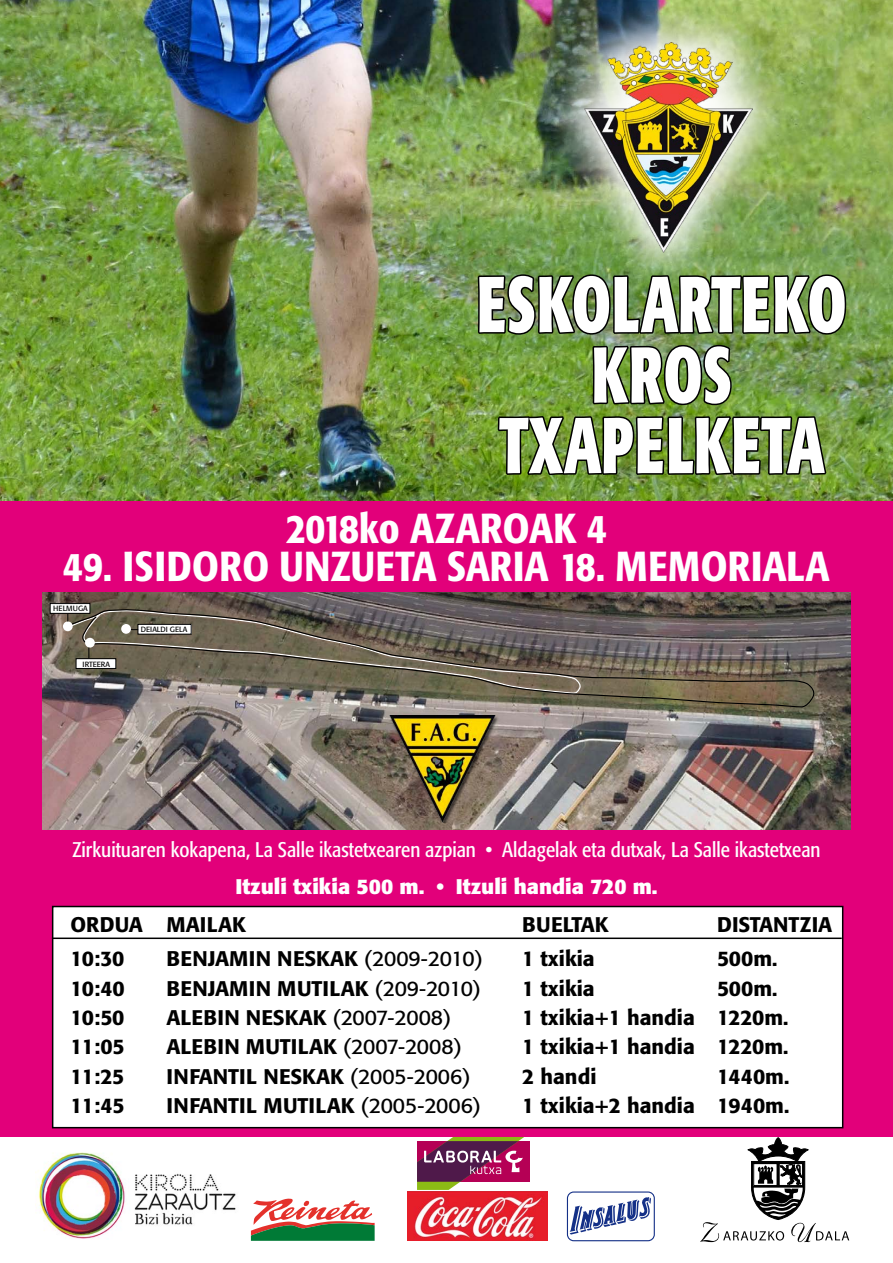
<style>
.page{position:relative;width:893px;height:1263px;background:#fff}
.page>*{position:absolute;margin:0;border:0;box-sizing:border-box;transform-origin:0 0}
.t1{font:700 condensed 78px/70.5px "Formata";letter-spacing:.01em;color:#fff;text-align:center;scale:.77 1}
.t2{font:500 condensed 41.4px "Formata";letter-spacing:.01em;color:#fff}
.t3{font:500 21px "Formata";color:#000}
.t4{font:condensed 21px "Formata";color:#fff}
.t5{font:700 21px "Formata";color:#fff}
.t6{font:500 21px "Formata";letter-spacing:.02em;color:#000}
.t7{font:21px "Formata";letter-spacing:-.01em;color:#000}
.t8{font:7.5px "Formata";color:#000}
.s1{font-weight:400}
</style>
<div class="page">
<img style="left:0;top:0;width:893px;height:502px">
<div style="left:0;top:502px;width:893px;height:635px;background:#e2007a"></div>
<div style="left:53px;top:906px;width:790px;height:222px;background:#fff"></div>
<div style="left:52px;top:906px;width:791px;height:222px;border:2px solid #000"></div>
<img style="left:43px;top:593px;width:808px;height:236px">
<div style="left:50px;top:603px;width:40px;height:10px;background:#fff"></div>
<div style="left:50px;top:603px;width:40px;height:11px;border:1px solid #000"></div>
<img style="left:67px;top:608px;width:748px;height:100px">
<div style="left:63px;top:621px;width:10px;height:10px;background:#fff;border-radius:50%"></div>
<svg style="left:67px;top:610px;width:514px;height:84px;background:#6f685c"></svg>
<img style="left:389px;top:715px;width:115px;height:108px">
<svg style="left:251px;top:1198px;width:124px;height:43px"></svg>
<img style="left:407px;top:1191px;width:141px;height:50px">
<hr style="left:52px;top:937px;width:790px;height:2px;background:#000">
<img style="left:538px;top:0;width:261px;height:264px">
<img style="left:584px;top:43px;width:169px;height:210px">
<svg style="left:700px;top:1137px;width:149px;height:105px"></svg>
<svg style="left:567px;top:1191px;width:88px;height:50px"></svg>
<img style="left:39px;top:1152px;width:197px;height:87px">
<img style="left:476px;top:264px;width:372px;height:213px">
<div style="left:417px;top:1141px;width:113px;height:41px;background:#b50055"></div>
<svg style="left:417px;top:1137px;width:107px;height:53px"></svg>
<h1 class="t1" style="left:477px;top:269px;width:481px">ESKOLARTEKO<br>KROS<br>TXAPELKETA</h1>
<h2 class="t2" style="left:286px;top:503px;width:323px">2018ko AZAROAK 4</h2>
<h2 class="t2" style="left:63px;top:541px;width:768px">49. ISIDORO UNZUETA SARIA 18. MEMORIALA</h2>
<p class="t8" style="left:53px;top:604px;width:36px">HELMUGA</p>
<p class="t8" style="left:82px;top:659px;width:29px">IRTEERA</p>
<p class="t8" style="left:141px;top:625px;width:48px">DEIALDI GELA</p>
<p class="t4" style="left:72px;top:837px;width:750px">Zirkuituaren kokapena, La Salle ikastetxearen azpian • Aldagelak eta dutxak, La Salle ikastetxean</p>
<p class="t5" style="left:235px;top:874px;width:424px">Itzuli txikia 500 m. • Itzuli handia 720 m.</p>
<p class="t3" style="left:71px;top:912px;width:177px">ORDUA MAILAK</p>
<p class="t3" style="left:522px;top:912px;width:88px">BUELTAK</p>
<p class="t3" style="left:717px;top:912px;width:117px">DISTANTZIA</p>
<p class="t3" style="left:71px;top:946px;width:55px">10:30</p>
<p class="t3" style="left:167px;top:946px;width:318px">BENJAMIN NESKAK <span class="s1">(2009-2010)</span></p>
<p class="t3" style="left:522px;top:946px;width:74px">1 txikia</p>
<p class="t3" style="left:717px;top:946px;width:62px">500m.</p>
<p class="t3" style="left:71px;top:975px;width:56px">10:40</p>
<p class="t6" style="left:167px;top:975px;width:316px">BENJAMIN MUTILAK <span class="s1">(209-2010)</span></p>
<p class="t3" style="left:522px;top:975px;width:74px">1 txikia</p>
<p class="t3" style="left:717px;top:975px;width:62px">500m.</p>
<p class="t3" style="left:71px;top:1005px;width:55px">10:50</p>
<p class="t3" style="left:167px;top:1005px;width:13px">alebin</p>
<p class="t3" style="left:246px;top:1005px;width:15px">neskak</p>
<p class="t7" style="left:332px;top:1005px;width:121px">(2007-2008)</p>
<p class="t3" style="left:522px;top:1005px;width:268px">1 txikia+1 handia 1220m.</p>
<p class="t3" style="left:71px;top:1034px;width:56px">11:05</p>
<p class="t3" style="left:167px;top:1034px;width:297px">ALEBIN MUTILAK <span class="s1">(2007-2008)</span></p>
<p class="t3" style="left:522px;top:1034px;width:268px">1 txikia+1 handia 1220m.</p>
<p class="t3" style="left:71px;top:1063px;width:55px">11:25</p>
<p class="t3" style="left:167px;top:1063px;width:306px">INFANTIL NESKAK <span class="s1">(2005-2006)</span></p>
<p class="t3" style="left:522px;top:1063px;width:76px">2 handi</p>
<p class="t3" style="left:717px;top:1063px;width:74px">1440m.</p>
<p class="t3" style="left:71px;top:1093px;width:56px">11:45</p>
<p class="t3" style="left:167px;top:1093px;width:316px">INFANTIL MUTILAK <span class="s1">(2005-2006)</span></p>
<p class="t3" style="left:522px;top:1093px;width:269px">1 txikia+2 handia 1940m.</p>
</div>
